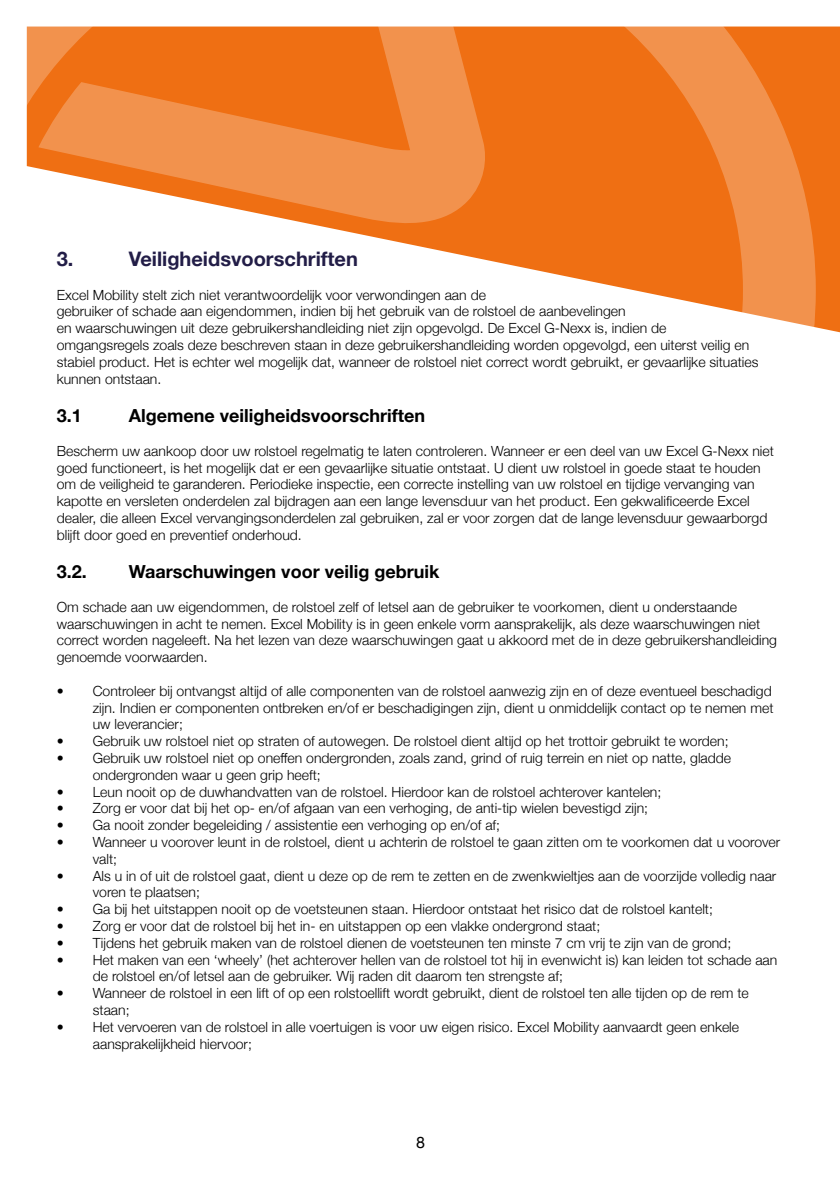
<style>
.page{position:relative;width:840px;height:1191px;background:#fff}
.page>*{position:absolute;margin:0;border:0;box-sizing:border-box;transform-origin:0 0}
.t1{font:700 20px "Helvetica Neue";color:#221d47}
.t2{font:700 18px "Helvetica Neue";color:#000}
.t3{font:16px "Helvetica Neue";color:#000}
.t4{font:300 14px/16.8px "Helvetica Neue";color:#000}
</style>
<div class="page">
<svg style="left:26px;top:26px;width:813px;height:306px"></svg>
<h1 class="t1" style="left:57px;top:243px;width:18px">3.</h1>
<h1 class="t1" style="left:129px;top:243px;width:230px">Veiligheidsvoorschriften</h1>
<p class="t4" style="left:57px;top:285px;width:703px">Excel Mobility stelt zich niet verantwoordelijk voor verwondingen aan de<br>gebruiker of schade aan eigendommen, indien bij het gebruik van de rolstoel de aanbevelingen<br>en waarschuwingen uit deze gebruikershandleiding niet zijn opgevolgd. De Excel G-Nexx is, indien de omgangsregels zoals deze beschreven staan in deze gebruikershandleiding worden opgevolgd, een uiterst veilig en stabiel product. Het is echter wel mogelijk dat, wanneer de rolstoel niet correct wordt gebruikt, er gevaarlijke situaties kunnen ontstaan.</p>
<p class="t2" style="left:57px;top:401px;width:27px">3.1</p>
<p class="t2" style="left:129px;top:401px;width:297px">Algemene veiligheidsvoorschriften</p>
<p class="t4" style="left:57px;top:441px;width:718px">Bescherm uw aankoop door uw rolstoel regelmatig te laten controleren. Wanneer er een deel van uw Excel G-Nexx niet goed functioneert, is het mogelijk dat er een gevaarlijke situatie ontstaat. U dient uw rolstoel in goede staat te houden om de veiligheid te garanderen. Periodieke inspectie, een correcte instelling van uw rolstoel en tijdige vervanging van kapotte en versleten onderdelen zal bijdragen aan een lange levensduur van het product. Een gekwalificeerde Excel dealer, die alleen Excel vervangingsonderdelen zal gebruiken, zal er voor zorgen dat de lange levensduur gewaarborgd blijft door goed en preventief onderhoud.</p>
<p class="t2" style="left:57px;top:557px;width:32px">3.2.</p>
<p class="t2" style="left:129px;top:557px;width:312px">Waarschuwingen voor veilig gebruik</p>
<p class="t4" style="left:57px;top:597px;width:721px">Om schade aan uw eigendommen, de rolstoel zelf of letsel aan de gebruiker te voorkomen, dient u onderstaande waarschuwingen in acht te nemen. Excel Mobility is in geen enkele vorm aansprakelijk, als deze waarschuwingen niet correct worden nageleeft. Na het lezen van deze waarschuwingen gaat u akkoord met de in deze gebruikershandleiding genoemde voorwaarden.</p>
<p class="t4" style="left:93px;top:681px;width:681px;text-indent:-36px">• Controleer bij ontvangst altijd of alle componenten van de rolstoel aanwezig zijn en of deze eventueel beschadigd zijn. Indien er componenten ontbreken en/of er beschadigingen zijn, dient u onmiddelijk contact op te nemen met uw leverancier;</p>
<p class="t4" style="left:57px;top:732px;width:673px">• Gebruik uw rolstoel niet op straten of autowegen. De rolstoel dient altijd op het trottoir gebruikt te worden;</p>
<p class="t4" style="left:93px;top:748px;width:639px;text-indent:-36px">• Gebruik uw rolstoel niet op oneffen ondergronden, zoals zand, grind of ruig terrein en niet op natte, gladde ondergronden waar u geen grip heeft;</p>
<p class="t4" style="left:57px;top:782px;width:605px">• Leun nooit op de duwhandvatten van de rolstoel. Hierdoor kan de rolstoel achterover kantelen;</p>
<p class="t4" style="left:57px;top:799px;width:592px">• Zorg er voor dat bij het op- en/of afgaan van een verhoging, de anti-tip wielen bevestigd zijn;</p>
<p class="t4" style="left:57px;top:816px;width:444px">• Ga nooit zonder begeleiding / assistentie een verhoging op en/of af;</p>
<p class="t4" style="left:93px;top:832px;width:688px;text-indent:-36px">• Wanneer u voorover leunt in de rolstoel, dient u achterin de rolstoel te gaan zitten om te voorkomen dat u voorover valt;</p>
<p class="t4" style="left:93px;top:866px;width:684px;text-indent:-36px">• Als u in of uit de rolstoel gaat, dient u deze op de rem te zetten en de zwenkwieltjes aan de voorzijde volledig naar voren te plaatsen;</p>
<p class="t4" style="left:57px;top:900px;width:657px">• Ga bij het uitstappen nooit op de voetsteunen staan. Hierdoor ontstaat het risico dat de rolstoel kantelt;</p>
<p class="t4" style="left:57px;top:916px;width:544px">• Zorg er voor dat de rolstoel bij het in- en uitstappen op een vlakke ondergrond staat;</p>
<p class="t4" style="left:57px;top:933px;width:675px">• Tijdens het gebruik maken van de rolstoel dienen de voetsteunen ten minste 7 cm vrij te zijn van de grond;</p>
<p class="t4" style="left:93px;top:950px;width:685px;text-indent:-36px">• Het maken van een ‘wheely’ (het achterover hellen van de rolstoel tot hij in evenwicht is) kan leiden tot schade aan de rolstoel en/of letsel aan de gebruiker. Wij raden dit daarom ten strengste af;</p>
<p class="t4" style="left:93px;top:984px;width:657px;text-indent:-36px">• Wanneer de rolstoel in een lift of op een rolstoellift wordt gebruikt, dient de rolstoel ten alle tijden op de rem te staan;</p>
<p class="t4" style="left:93px;top:1017px;width:647px;text-indent:-36px">• Het vervoeren van de rolstoel in alle voertuigen is voor uw eigen risico. Excel Mobility aanvaardt geen enkele aansprakelijkheid hiervoor;</p>
<p class="t3" style="left:416px;top:1130px;width:10px">8</p>
</div>
